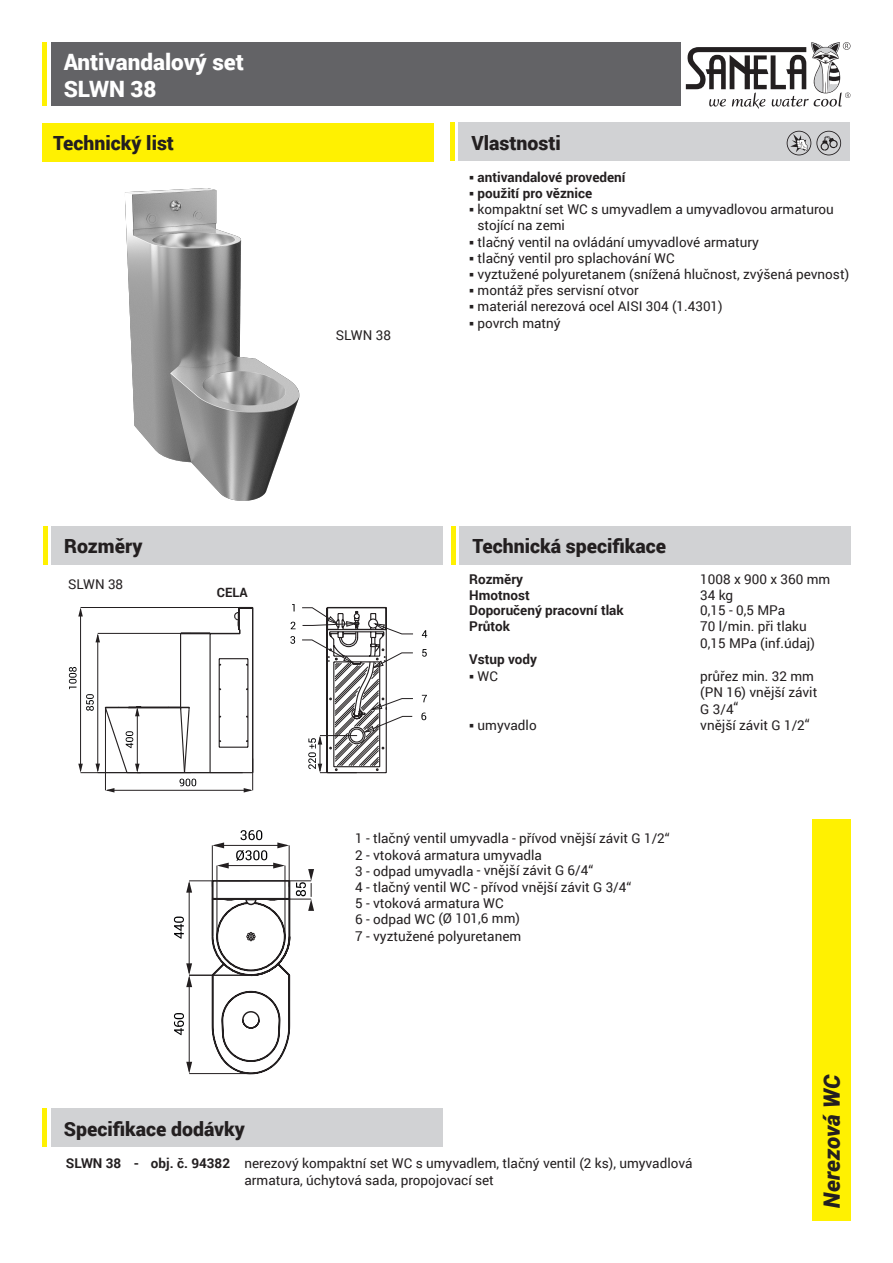
<style>
.page{position:relative;width:893px;height:1263px;background:#fff}
.page>*{position:absolute;margin:0;border:0;box-sizing:border-box;transform-origin:0 0}
.t1{font:900 22.5px "Roboto";color:#fff}
.t2{font:italic 900 22.5px "Roboto";color:#231f20}
.t3{font:900 19.5px "Roboto";color:#231f20}
.t4{font:13.5px "Roboto";color:#231f20}
.t5{font:700 13.5px "Roboto";color:#231f20}
.t6{font:700 12.9px "Roboto";color:#231f20}
.s1{font-weight:700}
</style>
<div class="page">
<div style="left:51px;top:43px;width:629px;height:63px;background:#636366"></div>
<div style="left:812px;top:819px;width:38px;height:401px;background:#fff101"></div>
<hr style="left:43px;top:43px;width:4px;height:63px;background:#fff101">
<div style="left:459px;top:122px;width:391px;height:38px;background:#d1d2d4"></div>
<div style="left:51px;top:526px;width:392px;height:38px;background:#d1d2d4"></div>
<hr style="left:43px;top:526px;width:4px;height:38px;background:#fff101">
<hr style="left:450px;top:122px;width:4px;height:38px;background:#fff101">
<div style="left:460px;top:526px;width:391px;height:38px;background:#d1d2d4"></div>
<hr style="left:451px;top:526px;width:4px;height:38px;background:#fff101">
<div style="left:51px;top:1109px;width:391px;height:38px;background:#d1d2d4"></div>
<hr style="left:43px;top:1109px;width:4px;height:38px;background:#fff101">
<svg style="left:686px;top:42px;width:164px;height:67px"></svg>
<svg style="left:787px;top:131px;width:54px;height:24px"></svg>
<img style="left:125px;top:188px;width:175px;height:313px">
<svg style="left:422px;top:630px;width:5px;height:8px"></svg>
<svg style="left:422px;top:695px;width:5px;height:7px"></svg>
<svg style="left:421px;top:712px;width:5px;height:8px"></svg>
<svg style="left:422px;top:649px;width:5px;height:8px"></svg>
<svg style="left:69px;top:604px;width:344px;height:188px"></svg>
<svg style="left:210px;top:830px;width:104px;height:245px"></svg>
<hr style="left:189px;top:880px;width:61px;height:1px;background:#231f20">
<hr style="left:189px;top:883px;width:1px;height:90px;background:#231f20">
<svg style="left:186px;top:881px;width:6px;height:12px"></svg>
<svg style="left:174px;top:916px;width:10px;height:23px"></svg>
<hr style="left:189px;top:1073px;width:62px;height:1px;background:#231f20">
<hr style="left:189px;top:975px;width:62px;height:1px;background:#231f20">
<hr style="left:189px;top:977px;width:1px;height:94px;background:#231f20">
<svg style="left:186px;top:963px;width:6px;height:24px"></svg>
<svg style="left:186px;top:1062px;width:6px;height:11px"></svg>
<svg style="left:174px;top:1013px;width:10px;height:22px"></svg>
<div style="left:43px;top:123px;width:391px;height:39px;background:#fff101"></div>
<p class="t1" style="left:64px;top:46px;width:182px">Antivandalový set</p>
<p class="t1" style="left:64px;top:73px;width:94px">SLWN 38</p>
<p class="t3" style="left:53px;top:129px;width:122px">Technický list</p>
<p class="t3" style="left:64px;top:532px;width:80px">Rozměry</p>
<p class="t4" style="left:68px;top:574px;width:57px">SLWN 38</p>
<p class="t6" style="left:217px;top:583px;width:32px">CELA</p>
<p class="t4" style="left:336px;top:325px;width:57px">SLWN 38</p>
<p class="t3" style="left:471px;top:129px;width:91px">Vlastnosti</p>
<p class="t5" style="left:469px;top:167px;width:158px">○ antivandalové provedení</p>
<p class="t5" style="left:469px;top:184px;width:125px">○ použití pro věznice</p>
<p class="t4" style="left:469px;top:200px;width:366px">○ kompaktní set WC s umyvadlem a umyvadlovou armaturou</p>
<p class="t4" style="left:477px;top:216px;width:89px">stojící na zemi</p>
<p class="t4" style="left:469px;top:232px;width:291px">○ tlačný ventil na ovládání umyvadlové armatury</p>
<p class="t4" style="left:469px;top:249px;width:207px">○ tlačný ventil pro splachování WC</p>
<p class="t4" style="left:469px;top:265px;width:381px">○ vyztužené polyuretanem (snížená hlučnost, zvýšená pevnost)</p>
<p class="t4" style="left:469px;top:281px;width:171px">○ montáž přes servisní otvor</p>
<p class="t4" style="left:469px;top:297px;width:255px">○ materiál nerezová ocel AISI 304 (1.4301)</p>
<p class="t4" style="left:469px;top:313px;width:93px">○ povrch matný</p>
<p class="t3" style="left:472px;top:532px;width:195px">Technická specifikace</p>
<p class="t5" style="left:469px;top:569px;width:55px">Rozměry</p>
<p class="t4" style="left:700px;top:570px;width:131px">1008 x 900 x 360 mm</p>
<p class="t5" style="left:469px;top:586px;width:62px">Hmotnost</p>
<p class="t4" style="left:700px;top:586px;width:35px">34 kg</p>
<p class="t5" style="left:469px;top:601px;width:156px">Doporučený pracovní tlak</p>
<p class="t4" style="left:700px;top:601px;width:86px">0,15 - 0,5 MPa</p>
<p class="t5" style="left:469px;top:617px;width:42px">Průtok</p>
<p class="t4" style="left:700px;top:617px;width:108px">70 l/min. při tlaku</p>
<p class="t4" style="left:700px;top:633px;width:116px">0,15 MPa (inf.údaj)</p>
<p class="t5" style="left:469px;top:649px;width:69px">Vstup vody</p>
<p class="t4" style="left:469px;top:667px;width:30px">○ WC</p>
<p class="t4" style="left:700px;top:667px;width:115px">průřez min. 32 mm</p>
<p class="t4" style="left:700px;top:683px;width:119px">(PN 16) vnější závit</p>
<p class="t4" style="left:700px;top:699px;width:40px">G 3/4“</p>
<p class="t4" style="left:469px;top:715px;width:69px">○ umyvadlo</p>
<p class="t4" style="left:700px;top:715px;width:111px">vnější závit G 1/2“</p>
<p class="t4" style="left:355px;top:829px;width:316px">1 - tlačný ventil umyvadla - přívod vnější závit G 1/2“</p>
<p class="t4" style="left:355px;top:845px;width:188px">2 - vtoková armatura umyvadla</p>
<p class="t4" style="left:355px;top:860px;width:240px">3 - odpad umyvadla - vnější závit G 6/4“</p>
<p class="t4" style="left:355px;top:878px;width:278px">4 - tlačný ventil WC - přívod vnější závit G 3/4“</p>
<p class="t4" style="left:355px;top:894px;width:150px">5 - vtoková armatura WC</p>
<p class="t4" style="left:355px;top:909px;width:166px">6 - odpad WC (Ø 101,6 mm)</p>
<p class="t4" style="left:355px;top:926px;width:168px">7 - vyztužené polyuretanem</p>
<p class="t3" style="left:64px;top:1115px;width:183px">Specifikace dodávky</p>
<p class="t4" style="left:66px;top:1154px;width:628px"><span class="s1">SLWN 38 - obj. č. 94382</span> nerezový kompaktní set WC s umyvadlem, tlačný ventil (2 ks), umyvadlová</p>
<p class="t4" style="left:244px;top:1170px;width:251px">armatura, úchytová sada, propojovací set</p>
<p class="t2" style="left:816px;top:1208px;width:135px;rotate:-90deg">Nerezová WC</p>
</div>
